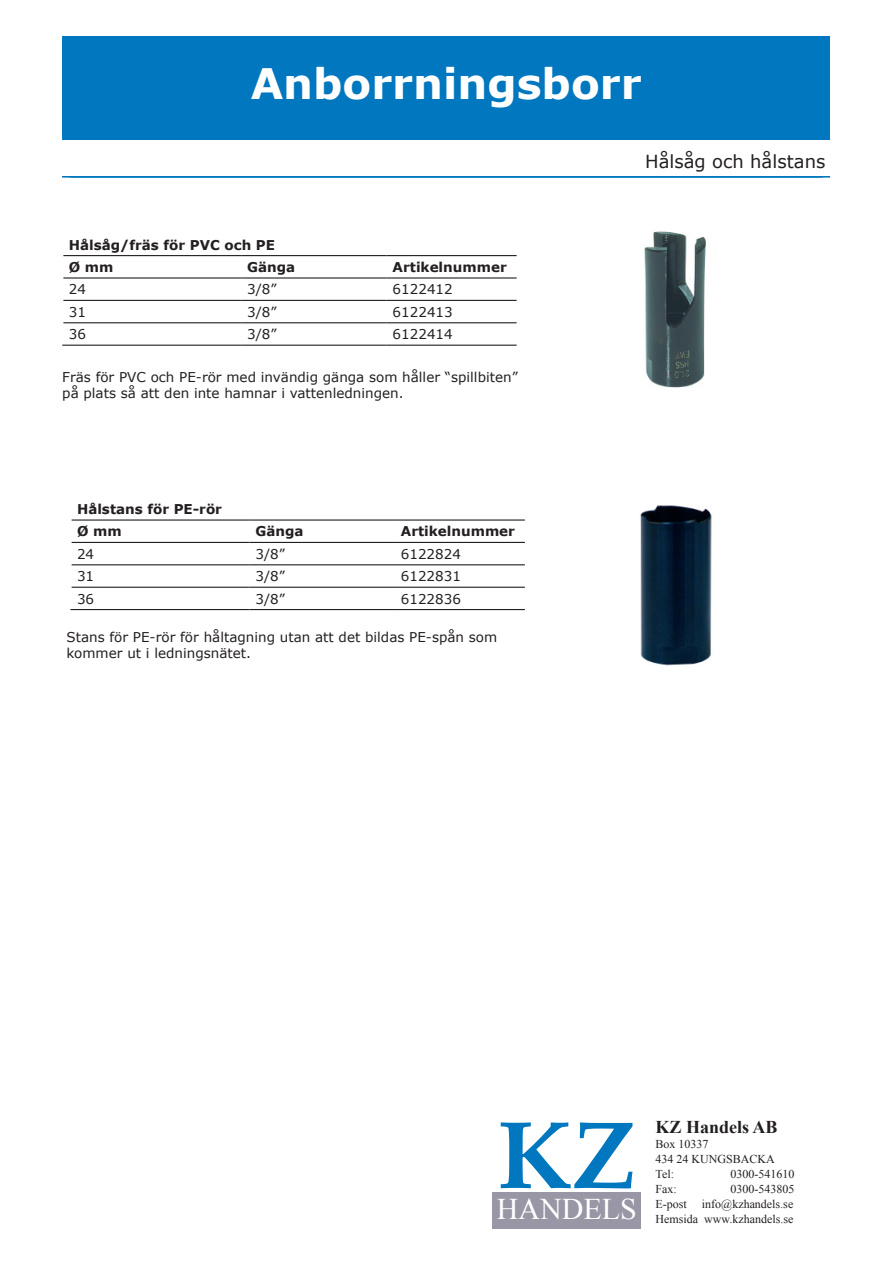
<style>
.page{position:relative;width:893px;height:1263px;background:#fff}
.page>*{position:absolute;margin:0;border:0;box-sizing:border-box;transform-origin:0 0}
.t1{font:700 96px "Book Antiqua";color:#0077be}
.t2{font:700 42px "Verdana";color:#fff}
.t3{font:30px "Times New Roman";color:#fff}
.t4{font:18px "Verdana";color:#231f20}
.t5{font:700 18px "Times New Roman";color:#231f20}
.t6{font:13.5px/16.2px "Verdana";color:#231f20}
.t7{font:700 13.5px "Verdana";color:#231f20}
.t8{font:12px "Times New Roman";color:#231f20}
</style>
<div class="page">
<img style="left:63px;top:177px;width:479px;height:1px">
<div style="left:62px;top:176px;width:768px;height:1px;border:1px solid #0077be"></div>
<div style="left:62px;top:37px;width:768px;height:103px;background:#0077be"></div>
<hr style="left:63px;top:255px;width:178px;height:1px;background:#231f20">
<hr style="left:241px;top:255px;width:146px;height:1px;background:#231f20">
<hr style="left:387px;top:255px;width:130px;height:1px;background:#231f20">
<hr style="left:63px;top:277px;width:178px;height:2px;background:#231f20">
<hr style="left:241px;top:277px;width:146px;height:2px;background:#231f20">
<hr style="left:387px;top:277px;width:130px;height:2px;background:#231f20">
<hr style="left:63px;top:300px;width:178px;height:1px;background:#231f20">
<hr style="left:241px;top:300px;width:146px;height:1px;background:#231f20">
<hr style="left:387px;top:300px;width:130px;height:1px;background:#231f20">
<hr style="left:63px;top:322px;width:178px;height:1px;background:#231f20">
<hr style="left:241px;top:322px;width:146px;height:1px;background:#231f20">
<hr style="left:387px;top:322px;width:130px;height:1px;background:#231f20">
<hr style="left:62px;top:345px;width:179px;height:1px;background:#231f20">
<hr style="left:241px;top:345px;width:146px;height:1px;background:#231f20">
<hr style="left:387px;top:345px;width:130px;height:1px;background:#231f20">
<hr style="left:72px;top:519px;width:177px;height:2px;background:#231f20">
<hr style="left:249px;top:519px;width:146px;height:2px;background:#231f20">
<hr style="left:395px;top:519px;width:130px;height:2px;background:#231f20">
<hr style="left:72px;top:542px;width:177px;height:1px;background:#231f20">
<hr style="left:249px;top:542px;width:146px;height:1px;background:#231f20">
<hr style="left:395px;top:542px;width:130px;height:1px;background:#231f20">
<hr style="left:72px;top:564px;width:177px;height:1px;background:#231f20">
<hr style="left:249px;top:564px;width:146px;height:1px;background:#231f20">
<hr style="left:395px;top:564px;width:130px;height:1px;background:#231f20">
<hr style="left:72px;top:587px;width:177px;height:1px;background:#231f20">
<hr style="left:249px;top:587px;width:146px;height:1px;background:#231f20">
<hr style="left:395px;top:587px;width:130px;height:1px;background:#231f20">
<hr style="left:70px;top:609px;width:179px;height:1px;background:#231f20">
<hr style="left:249px;top:609px;width:146px;height:1px;background:#231f20">
<hr style="left:395px;top:609px;width:130px;height:1px;background:#231f20">
<img style="left:644px;top:231px;width:62px;height:157px">
<img style="left:640px;top:505px;width:72px;height:161px">
<p class="t2" style="left:251px;top:54px;width:392px">Anborrningsborr</p>
<p class="t7" style="left:69px;top:235px;width:208px">Hålsåg/fräs för PVC och PE</p>
<p class="t7" style="left:69px;top:257px;width:46px">Ø mm</p>
<p class="t7" style="left:247px;top:257px;width:50px">Gänga</p>
<p class="t7" style="left:393px;top:257px;width:116px">Artikelnummer</p>
<p class="t6" style="left:69px;top:281px;width:19px">24</p>
<p class="t6" style="left:247px;top:281px;width:31px">3/8”</p>
<p class="t6" style="left:393px;top:281px;width:62px">6122412</p>
<p class="t6" style="left:69px;top:304px;width:19px">31</p>
<p class="t6" style="left:247px;top:304px;width:31px">3/8”</p>
<p class="t6" style="left:393px;top:304px;width:62px">6122413</p>
<p class="t6" style="left:69px;top:326px;width:19px">36</p>
<p class="t6" style="left:247px;top:326px;width:31px">3/8”</p>
<p class="t6" style="left:393px;top:326px;width:62px">6122414</p>
<p class="t6" style="left:62px;top:368px;width:457px">Fräs för PVC och PE-rör med invändig gänga som håller “spillbiten” på plats så att den inte hamnar i vattenledningen.</p>
<p class="t7" style="left:77px;top:500px;width:146px">Hålstans för PE-rör</p>
<p class="t7" style="left:77px;top:522px;width:46px">Ø mm</p>
<p class="t7" style="left:255px;top:522px;width:50px">Gänga</p>
<p class="t7" style="left:401px;top:522px;width:116px">Artikelnummer</p>
<p class="t6" style="left:77px;top:546px;width:19px">24</p>
<p class="t6" style="left:255px;top:546px;width:31px">3/8”</p>
<p class="t6" style="left:401px;top:546px;width:62px">6122824</p>
<p class="t6" style="left:77px;top:568px;width:19px">31</p>
<p class="t6" style="left:255px;top:568px;width:31px">3/8”</p>
<p class="t6" style="left:401px;top:568px;width:62px">6122831</p>
<p class="t6" style="left:77px;top:590px;width:19px">36</p>
<p class="t6" style="left:255px;top:590px;width:31px">3/8”</p>
<p class="t6" style="left:401px;top:590px;width:62px">6122836</p>
<p class="t6" style="left:66px;top:629px;width:432px">Stans för PE-rör för håltagning utan att det bildas PE-spån som kommer ut i ledningsnätet.</p>
<p class="t4" style="left:645px;top:149px;width:182px">Hålsåg och hålstans</p>
<p class="t1" style="left:497px;top:1090px;width:140px">KZ</p>
<p class="t3" style="left:497px;top:1189px;width:141px">HANDELS</p>
<p class="t5" style="left:656px;top:1115px;width:124px">KZ Handels AB</p>
<p class="t8" style="left:656px;top:1136px;width:55px">Box 10337</p>
<p class="t8" style="left:656px;top:1151px;width:121px">434 24 KUNGSBACKA</p>
<p class="t8" style="left:656px;top:1166px;width:20px">Tel:</p>
<p class="t8" style="left:731px;top:1166px;width:65px">0300-541610</p>
<p class="t8" style="left:656px;top:1181px;width:23px">Fax:</p>
<p class="t8" style="left:731px;top:1181px;width:65px">0300-543805</p>
<p class="t8" style="left:656px;top:1196px;width:139px">E-post info@kzhandels.se</p>
<p class="t8" style="left:656px;top:1211px;width:139px">Hemsida www.kzhandels.se</p>
</div>
